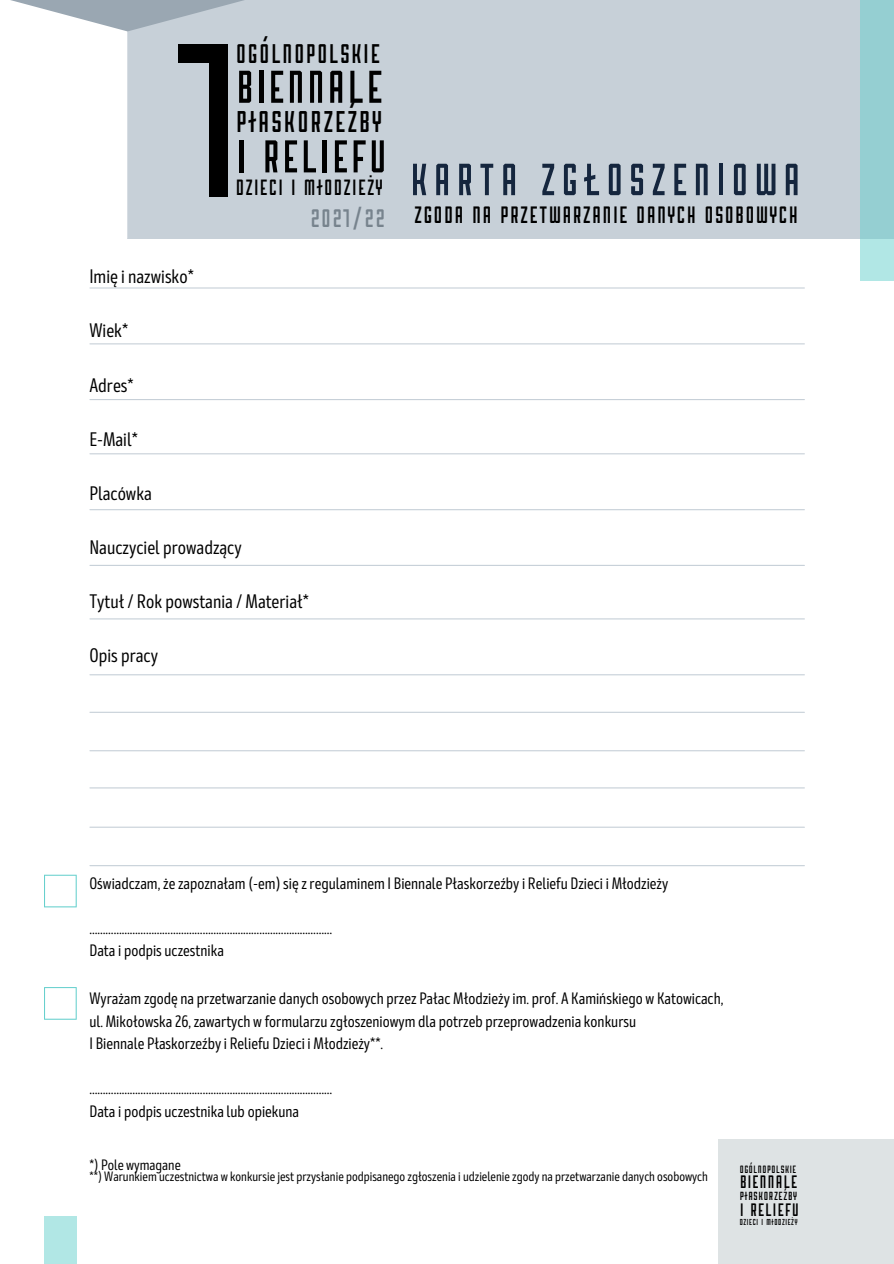
<style>
.page{position:relative;width:894px;height:1264px;background:#fff}
.page>*{position:absolute;margin:0;border:0;box-sizing:border-box;transform-origin:0 0}
.t1{font:64.05px "Robolt Machine A";color:#000}
.t2{font:62.85px "Robolt Machine A";letter-spacing:.05em;color:#15263e}
.t3{font:41.85px "Robolt Machine A";color:#000}
.t4{font:37.65px "Robolt Machine A";color:#000}
.t5{font:35.4px "Robolt Machine A";color:#77838d}
.t6{font:33.15px "Robolt Machine A";color:#000}
.t7{font:30.9px "Robolt Machine A";color:#000}
.t8{font:25.2px "Robolt Machine A";color:#000}
.t9{font:19.5px "Mozer";color:#000}
.t10{font:16.5px "Mozer";color:#000}
.t11{font:16.5px "Robolt Machine A";color:#000}
.t12{font:15px "Mozer";color:#000}
.t13{font:14.85px "Robolt Machine A";color:#000}
.t14{font:13.5px "Mozer";color:#000}
.t15{font:12.15px "Robolt Machine A";color:#000}
</style>
<div class="page">
<div style="left:717px;top:1139px;width:176px;height:124px;background:#dee3e4"></div>
<div style="left:127px;top:0;width:766px;height:239px;background:#c7d0d8"></div>
<svg style="left:44px;top:874px;width:33px;height:33px"></svg>
<div style="left:44px;top:1216px;width:33px;height:47px;background:#b1e7e5"></div>
<hr style="left:90px;top:711px;width:714px;height:2px;background:#c7d0d8">
<hr style="left:90px;top:750px;width:714px;height:1px;background:#c7d0d8">
<hr style="left:90px;top:787px;width:714px;height:1px;background:#c7d0d8">
<hr style="left:90px;top:826px;width:714px;height:1px;background:#c7d0d8">
<hr style="left:90px;top:865px;width:714px;height:1px;background:#c7d0d8">
<hr style="left:90px;top:618px;width:714px;height:1px;background:#c7d0d8">
<hr style="left:90px;top:674px;width:714px;height:1px;background:#c7d0d8">
<hr style="left:90px;top:565px;width:714px;height:1px;background:#c7d0d8">
<hr style="left:90px;top:453px;width:714px;height:1px;background:#c7d0d8">
<hr style="left:90px;top:509px;width:714px;height:1px;background:#c7d0d8">
<hr style="left:90px;top:399px;width:714px;height:1px;background:#c7d0d8">
<hr style="left:90px;top:287px;width:714px;height:1px;background:#c7d0d8">
<hr style="left:90px;top:343px;width:714px;height:1px;background:#c7d0d8">
<svg style="left:10px;top:0;width:234px;height:238px"></svg>
<svg style="left:860px;top:0;width:33px;height:281px;fill:#95cfd2"></svg>
<div style="left:208px;top:44px;width:19px;height:153px;background:#000"></div>
<div style="left:178px;top:44px;width:41px;height:19px;background:#000"></div>
<svg style="left:44px;top:987px;width:33px;height:32px"></svg>
<p class="t9" style="left:89px;top:265px;width:106px">Imię i nazwisko*</p>
<p class="t9" style="left:89px;top:319px;width:40px">Wiek*</p>
<p class="t9" style="left:89px;top:373px;width:46px">Adres*</p>
<p class="t9" style="left:89px;top:427px;width:50px">E-Mail*</p>
<p class="t9" style="left:89px;top:481px;width:64px">Placówka</p>
<p class="t4" style="left:235px;top:34px;width:147px">Ogólnopolskie</p>
<p class="t1" style="left:235px;top:55px;width:150px">Biennale</p>
<p class="t3" style="left:235px;top:101px;width:149px">Płaskorzeźby</p>
<p class="t1" style="left:235px;top:124px;width:154px">i reliefu</p>
<p class="t7" style="left:235px;top:171px;width:150px">dzieci i młodzieży</p>
<p class="t5" style="left:309px;top:200px;width:77px">2021/22</p>
<p class="t9" style="left:89px;top:535px;width:154px">Nauczyciel prowadzący</p>
<p class="t9" style="left:89px;top:589px;width:221px">Tytuł / Rok powstania / Materiał*</p>
<p class="t9" style="left:89px;top:643px;width:70px">Opis pracy</p>
<p class="t2" style="left:409px;top:148px;width:394px">KARTA ZGŁOSZENIOWA</p>
<p class="t6" style="left:413px;top:199px;width:386px">Zgoda na przetwarzanie danych osobowych</p>
<p class="t10" style="left:89px;top:873px;width:580px">Oświadczam, że zapoznałam (-em) się z regulaminem I Biennale Płaskorzeźby i Reliefu Dzieci i Młodzieży</p>
<p class="t10" style="left:89px;top:918px;width:244px">………………………………………………………………………………</p>
<p class="t10" style="left:89px;top:941px;width:136px">Data i podpis uczestnika</p>
<p class="t10" style="left:89px;top:988px;width:635px">Wyrażam zgodę na przetwarzanie danych osobowych przez Pałac Młodzieży im. prof. A Kamińskiego w Katowicach,</p>
<p class="t10" style="left:89px;top:1011px;width:548px">ul. Mikołowska 26, zawartych w formularzu zgłoszeniowym dla potrzeb przeprowadzenia konkursu</p>
<p class="t10" style="left:89px;top:1033px;width:295px">I Biennale Płaskorzeźby i Reliefu Dzieci i Młodzieży**.</p>
<p class="t10" style="left:89px;top:1078px;width:244px">………………………………………………………………………………</p>
<p class="t10" style="left:89px;top:1101px;width:211px">Data i podpis uczestnika lub opiekuna</p>
<p class="t12" style="left:89px;top:1156px;width:93px">*) Pole wymagane</p>
<p class="t14" style="left:89px;top:1168px;width:620px">**) Warunkiem uczestnictwa w konkursie jest przysłanie podpisanego zgłoszenia i udzielenie zgody na przetwarzanie danych osobowych</p>
<p class="t13" style="left:739px;top:1161px;width:59px">Ogólnopolskie</p>
<p class="t8" style="left:739px;top:1169px;width:60px">Biennale</p>
<p class="t11" style="left:739px;top:1187px;width:59px">Płaskorzeźby</p>
<p class="t8" style="left:739px;top:1196px;width:61px">i reliefu</p>
<p class="t15" style="left:739px;top:1215px;width:60px">dzieci i młodzieży</p>
</div>
